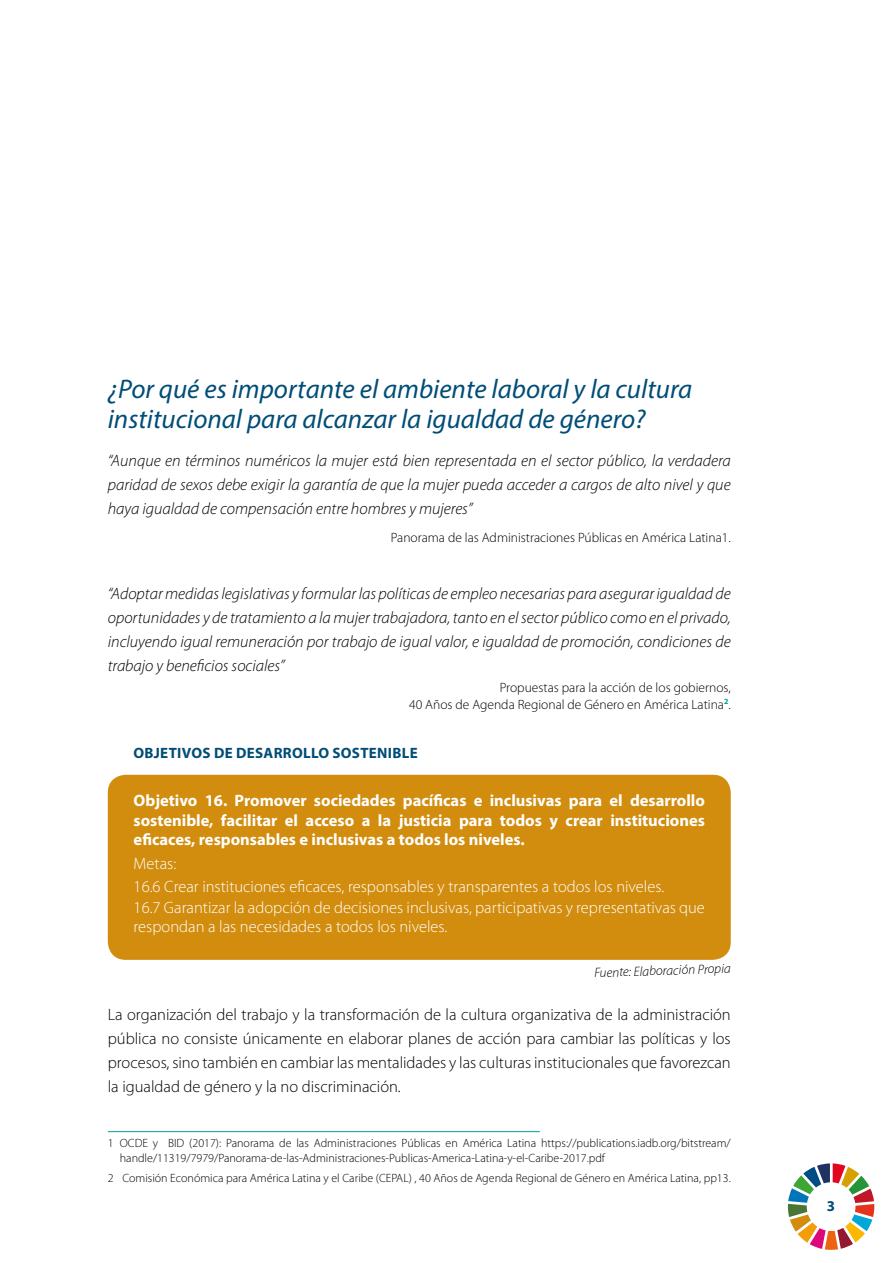
<style>
.page{position:relative;width:893px;height:1263px;background:#fff}
.page>*{position:absolute;margin:0;border:0;box-sizing:border-box;transform-origin:0 0}
.t1{font:italic 27px/30px "Myriad Pro";color:#004d77}
.t2{font:italic 300 16.5px/24px "Myriad Pro";color:#000;text-align:justify}
.t3{font:300 16.5px/24px "Myriad Pro";color:#020203;text-align:justify}
.t4{font:300 16.5px/22.5px "Myriad Pro";color:#fff}
.t5{font:700 16.5px/19.5px "Myriad Pro";color:#fff;text-align:justify}
.t6{font:700 15px "Myriad Pro";letter-spacing:.02em;color:#004d77}
.t7{font:300 13.5px/16.5px "Myriad Pro";color:#000;text-align:right}
.t8{font:italic 300 13.5px "Myriad Pro";color:#000}
.t9{font:300 12px/15px "Myriad Pro";color:#000}
</style>
<div class="page">
<svg style="left:788px;top:1163px;width:86px;height:87px"></svg>
<hr style="left:108px;top:1131px;width:432px;height:1px;background:#00a19a">
<div style="left:108px;top:775px;width:623px;height:185px;background:#d28d0e;border-radius:18px"></div>
<h1 class="t1" style="left:108px;top:374px;width:586px">¿Por qué es importante el ambiente laboral y la cultura institucional para alcanzar la igualdad de género?</h1>
<p class="t2" style="left:108px;top:449px;width:625px">“Aunque en términos numéricos la mujer está bien representada en el sector público, la verdadera paridad de sexos debe exigir la garantía de que la mujer pueda acceder a cargos de alto nivel y que haya igualdad de compensación entre hombres y mujeres”</p>
<p class="t7" style="left:391px;top:530px;width:341px">Panorama de las Administraciones Públicas en América Latina1.</p>
<p class="t2" style="left:108px;top:582px;width:624px">“Adoptar medidas legislativas y formular las políticas de empleo necesarias para asegurar igualdad de oportunidades y de tratamiento a la mujer trabajadora, tanto en el sector público como en el privado, incluyendo igual remuneración por trabajo de igual valor, e igualdad de promoción, condiciones de trabajo y beneficios sociales”</p>
<p class="t7" style="left:409px;top:680px;width:323px">Propuestas para la acción de los gobiernos,<br>40 Años de Agenda Regional de Género en América Latina<sup>2</sup>.</p>
<p class="t6" style="left:133px;top:743px;width:286px">OBJETIVOS DE DESARROLLO SOSTENIBLE</p>
<p class="t5" style="left:134px;top:790px;width:573px">Objetivo 16. Promover sociedades pacíficas e inclusivas para el desarrollo sostenible, facilitar el acceso a la justicia para todos y crear instituciones eficaces, responsables e inclusivas a todos los niveles.</p>
<p class="t4" style="left:134px;top:853px;width:532px">Metas:<br>16.6 Crear instituciones eficaces, responsables y transparentes a todos los niveles.</p>
<p class="t4" style="left:134px;top:898px;width:573px;line-height:19.5px">16.7 Garantizar la adopción de decisiones inclusivas, participativas y representativas que respondan a las necesidades a todos los niveles.</p>
<p class="t8" style="left:594px;top:966px;width:138px;rotate:-2deg">Fuente: Elaboración Propia</p>
<p class="t3" style="left:108px;top:1003px;width:624px">La organización del trabajo y la transformación de la cultura organizativa de la administración pública no consiste únicamente en elaborar planes de acción para cambiar las políticas y los procesos, sino también en cambiar las mentalidades y las culturas institucionales que favorezcan la igualdad de género y la no discriminación.</p>
<p class="t9" style="left:120px;top:1135px;width:612px;text-indent:-12px">1 OCDE y BID (2017): Panorama de las Administraciones Públicas en América Latina https://publications.iadb.org/bitstream/ handle/11319/7979/Panorama-de-las-Administraciones-Publicas-America-Latina-y-el-Caribe-2017.pdf</p>
<p class="t9" style="left:108px;top:1171px;width:624px">2 Comisión Económica para América Latina y el Caribe (CEPAL) , 40 Años de Agenda Regional de Género en América Latina, pp13.</p>
<p class="t6" style="left:827px;top:1196px;width:10px">3</p>
</div>
